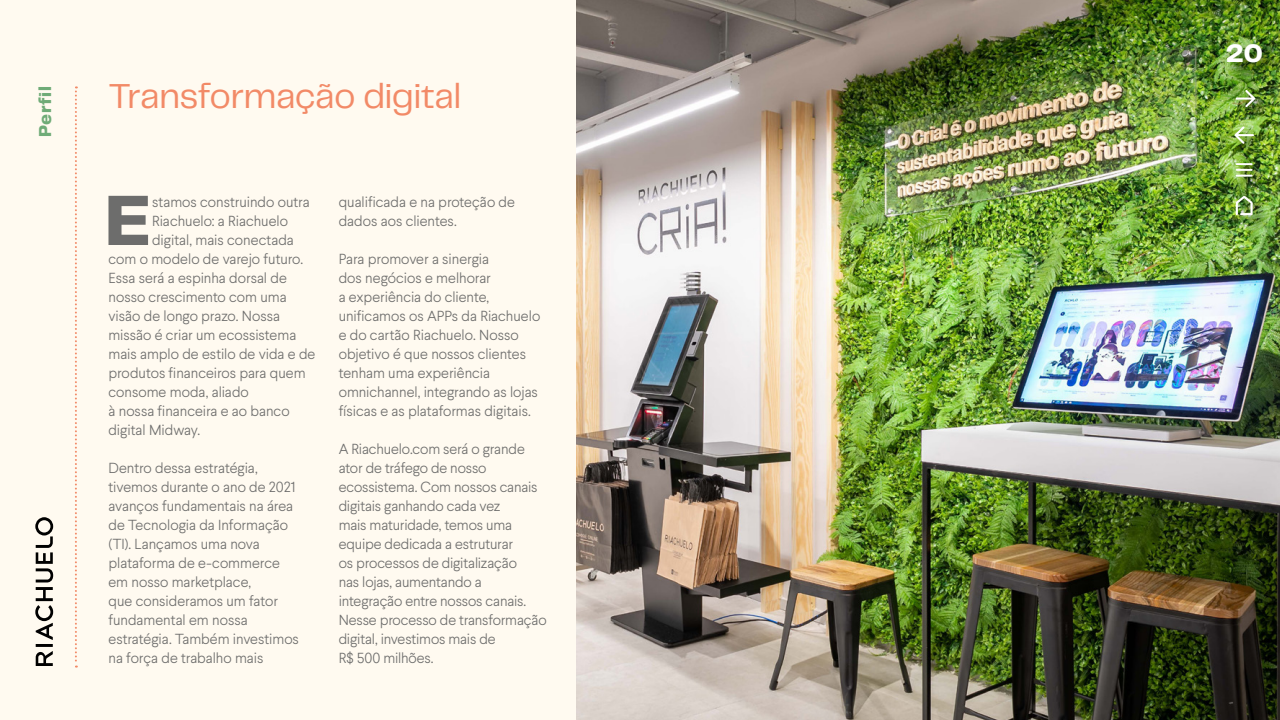
<style>
.page{position:relative;width:1280px;height:720px;background:#fffaf0}
.page>*{position:absolute;margin:0;border:0;box-sizing:border-box;transform-origin:0 0}
.t1{font:800 73.9px "PP Telegraf";color:#6d6d6c}
.t2{font:36px "PP Telegraf";letter-spacing:-.02em;color:#f28a67}
.t3{font:800 26.3px "PP Telegraf";color:#fff}
.t4{font:800 18px "PP Telegraf";letter-spacing:.035em;color:#6fab77}
.t5{font:300 14.5px/19px "Larsseit";letter-spacing:-.005em;color:#6d6d6c}
</style>
<div class="page">
<svg style="left:35px;top:517px;width:18px;height:149px"></svg>
<svg style="left:75px;top:86px;width:2px;height:582px"></svg>
<img style="left:576px;top:0;width:704px;height:720px">
<div style="left:1225px;top:42px;width:53px;height:36px;background:#000;opacity:.75"></div>
<div style="left:1233px;top:125px;width:37px;height:34px;background:#000;opacity:.75"></div>
<svg style="left:1234px;top:127px;width:20px;height:17px"></svg>
<div style="left:1234px;top:88px;width:37px;height:35px;background:#000;opacity:.75"></div>
<svg style="left:1236px;top:90px;width:19px;height:17px"></svg>
<div style="left:1233px;top:194px;width:36px;height:38px;background:#000;opacity:.75"></div>
<svg style="left:1236px;top:196px;width:17px;height:19px"></svg>
<div style="left:1234px;top:161px;width:35px;height:32px;background:#000;opacity:.75"></div>
<svg style="left:1237px;top:163px;width:15px;height:14px"></svg>
<p class="t4" style="left:33px;top:137px;width:53px;rotate:-90deg">Perfil</p>
<h2 class="t2" style="left:109px;top:72px;width:354px">Transformação digital</h2>
<h1 class="t1" style="left:105px;top:169px;width:48px">E</h1>
<p class="t5" style="left:152px;top:192px;width:159px">stamos construindo outra</p>
<p class="t5" style="left:152px;top:211px;width:137px">Riachuelo: a Riachuelo</p>
<p class="t5" style="left:152px;top:230px;width:143px">digital, mais conectada</p>
<p class="t5" style="left:108px;top:249px;width:196px">com o modelo de varejo futuro.</p>
<p class="t5" style="left:108px;top:268px;width:180px">Essa será a espinha dorsal de</p>
<p class="t5" style="left:108px;top:287px;width:180px">nosso crescimento com uma</p>
<p class="t5" style="left:108px;top:306px;width:173px">visão de longo prazo. Nossa</p>
<p class="t5" style="left:108px;top:325px;width:189px">missão é criar um ecossistema</p>
<p class="t5" style="left:108px;top:344px;width:208px">mais amplo de estilo de vida e de</p>
<p class="t5" style="left:108px;top:363px;width:199px">produtos financeiros para quem</p>
<p class="t5" style="left:108px;top:382px;width:142px">consome moda, aliado</p>
<p class="t5" style="left:108px;top:401px;width:183px">à nossa financeira e ao banco</p>
<p class="t5" style="left:108px;top:420px;width:93px">digital Midway.</p>
<p class="t5" style="left:108px;top:458px;width:192px">Dentro dessa estratégia, tivemos durante o ano de 2021 avanços fundamentais na área de Tecnologia da Informação (TI). Lançamos uma nova plataforma de e-commerce em nosso marketplace,<br>que consideramos um fator fundamental em nossa estratégia. Também investimos na força de trabalho mais</p>
<p class="t5" style="left:339px;top:192px;width:178px">qualificada e na proteção de dados aos clientes.</p>
<p class="t5" style="left:339px;top:249px;width:203px">Para promover a sinergia<br>dos negócios e melhorar<br>a experiência do cliente, unificamos os APPs da Riachuelo e do cartão Riachuelo. Nosso objetivo é que nossos clientes tenham uma experiência omnichannel, integrando as lojas físicas e as plataformas digitais.</p>
<p class="t5" style="left:339px;top:439px;width:210px">A Riachuelo.com será o grande ator de tráfego de nosso ecossistema. Com nossos canais digitais ganhando cada vez<br>mais maturidade, temos uma equipe dedicada a estruturar<br>os processos de digitalização<br>nas lojas, aumentando a integração entre nossos canais.<br>Nesse processo de transformação digital, investimos mais de<br>R$ 500 milhões.</p>
<h3 class="t3" style="left:1226px;top:35px;width:39px">20</h3>
</div>
